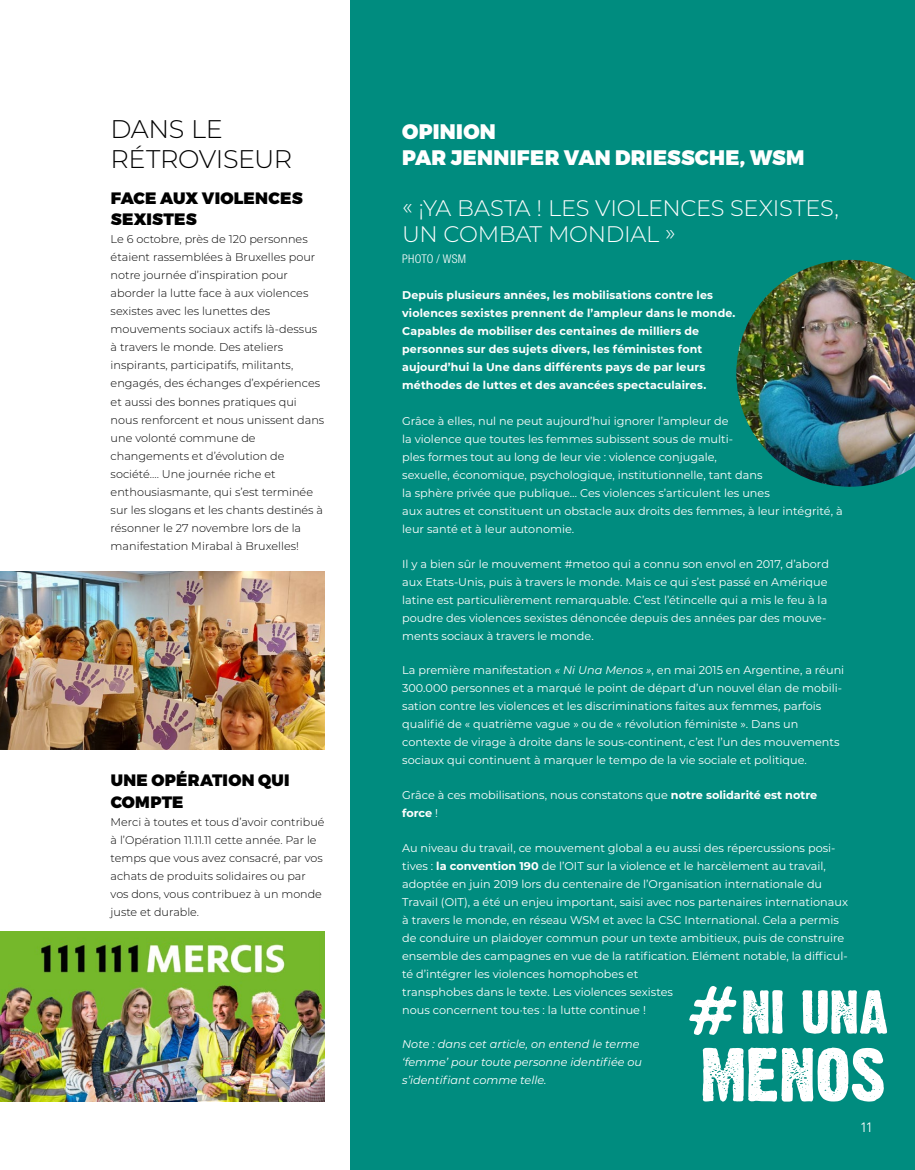
<style>
.page{position:relative;width:915px;height:1170px;background:#fff}
.page>*{position:absolute;margin:0;border:0;box-sizing:border-box;transform-origin:0 0}
.t1{font:300 25.5px/30px "Montserrat";letter-spacing:-.015em;color:#000}
.t2{font:300 22.5px/25.5px "Montserrat";letter-spacing:-.01em;color:#fff}
.t3{font:900 21px/25.5px "Montserrat";letter-spacing:.015em;color:#fff}
.t4{font:900 16.5px/21.6px "Montserrat";letter-spacing:.015em;color:#000}
.t5{font:13.5px "Avenir Next Condensed";color:#fff}
.t6{font:300 condensed 12px "Helvetica Neue LT Std";letter-spacing:.025em;color:#fff}
.t7{font:11.25px/18px "Montserrat";color:#fff}
.t8{font:300 11.25px/18px "Montserrat";color:#000}
.t9{font:700 11.25px/18px "Montserrat";letter-spacing:.015em;color:#fff}
.t10{font:italic 11.25px/18px "Montserrat";color:#fff}
.s1{font-style:italic}
.s2{font-weight:700}
</style>
<div class="page">
<div style="left:350px;top:0;width:564px;height:1169px;background:#008c7f"></div>
<img style="left:736px;top:260px;width:178px;height:226px">
<svg style="left:702px;top:1047px;width:181px;height:54px"></svg>
<svg style="left:689px;top:986px;width:47px;height:48px"></svg>
<svg style="left:802px;top:990px;width:84px;height:43px"></svg>
<svg style="left:743px;top:990px;width:39px;height:43px"></svg>
<img style="left:0;top:572px;width:325px;height:177px">
<img style="left:0;top:931px;width:325px;height:170px">
<h1 class="t1" style="left:111px;top:113px;width:183px">DANS LE<br>RÉTROVISEUR</h1>
<h3 class="t4" style="left:111px;top:188px;width:193px">FACE AUX VIOLENCES<br>SEXISTES</h3>
<p class="t8" style="left:111px;top:230px;width:215px">Le 6 octobre, près de 120 personnes étaient rassemblées à Bruxelles pour notre journée d’inspiration pour aborder la lutte face à aux violences sexistes avec les lunettes des mouvements sociaux actifs là-dessus à travers le monde. Des ateliers inspirants, participatifs, militants, engagés, des échanges d’expériences et aussi des bonnes pratiques qui nous renforcent et nous unissent dans une volonté commune de changements et d’évolution de société.... Une journée riche et enthousiasmante, qui s’est terminée sur les slogans et les chants destinés à résonner le 27 novembre lors de la manifestation Mirabal à Bruxelles!</p>
<h3 class="t4" style="left:111px;top:769px;width:180px">UNE OPÉRATION QUI<br>COMPTE</h3>
<p class="t8" style="left:111px;top:812px;width:215px">Merci à toutes et tous d’avoir contribué à l’Opération 11.11.11 cette année. Par le temps que vous avez consacré, par vos achats de produits solidaires ou par vos dons, vous contribuez à un monde juste et durable.</p>
<h3 class="t3" style="left:402px;top:120px;width:404px">OPINION<br>PAR JENNIFER VAN DRIESSCHE, WSM</h3>
<h2 class="t2" style="left:402px;top:194px;width:438px">« ¡YA BASTA ! LES VIOLENCES SEXISTES,<br>UN COMBAT MONDIAL »</h2>
<p class="t6" style="left:402px;top:252px;width:65px">PHOTO / WSM</p>
<p class="t9" style="left:402px;top:285px;width:335px">Depuis plusieurs années, les mobilisations contre les violences sexistes prennent de l’ampleur dans le monde.<br>Capables de mobiliser des centaines de milliers de personnes sur des sujets divers, les féministes font aujourd’hui la Une dans différents pays de par leurs méthodes de luttes et des avancées spectaculaires.</p>
<p class="t7" style="left:402px;top:412px;width:442px">Grâce à elles, nul ne peut aujourd’hui ignorer l’ampleur de<br>la violence que toutes les femmes subissent sous de multi-<br>ples formes tout au long de leur vie : violence conjugale,<br>sexuelle, économique, psychologique, institutionnelle, tant dans<br>la sphère privée que publique… Ces violences s’articulent les unes<br>aux autres et constituent un obstacle aux droits des femmes, à leur intégrité, à leur santé et à leur autonomie.</p>
<p class="t7" style="left:402px;top:554px;width:428px">Il y a bien sûr le mouvement #metoo qui a connu son envol en 2017, d’abord aux Etats-Unis, puis à travers le monde. Mais ce qui s’est passé en Amérique latine est particulièrement remarquable. C’est l’étincelle qui a mis le feu à la poudre des violences sexistes dénoncée depuis des années par des mouve&shy;ments sociaux à travers le monde.</p>
<p class="t7" style="left:402px;top:661px;width:443px">La première manifestation <span class="s1">« Ni Una Menos »</span>, en mai 2015 en Argentine, a réuni 300.000 personnes et a marqué le point de départ d’un nouvel élan de mobili&shy;sation contre les violences et les discriminations faites aux femmes, parfois qualifié de « quatrième vague » ou de « révolution féministe ». Dans un contexte de virage à droite dans le sous-continent, c’est l’un des mouvements sociaux qui continuent à marquer le tempo de la vie sociale et politique.</p>
<p class="t7" style="left:402px;top:785px;width:416px">Grâce à ces mobilisations, nous constatons que <span class="s2">notre solidarité est notre force</span> !</p>
<p class="t7" style="left:402px;top:838px;width:447px">Au niveau du travail, ce mouvement global a eu aussi des répercussions posi&shy;tives : <span class="s2">la convention 190</span> de l’OIT sur la violence et le harcèlement au travail, adoptée en juin 2019 lors du centenaire de l’Organisation internationale du Travail (OIT), a été un enjeu important, saisi avec nos partenaires internationaux à travers le monde, en réseau WSM et avec la CSC International. Cela a permis de conduire un plaidoyer commun pour un texte ambitieux, puis de construire ensemble des campagnes en vue de la ratification. Elément notable, la difficul&shy;té d’intégrer les violences homophobes et<br>transphobes dans le texte. Les violences sexistes<br>nous concernent tou·tes : la lutte continue !</p>
<p class="t10" style="left:402px;top:1034px;width:241px">Note : dans cet article, on entend le terme ‘femme’ pour toute personne identifiée ou s’identifiant comme telle.</p>
<p class="t5" style="left:860px;top:1115px;width:13px">11</p>
</div>
